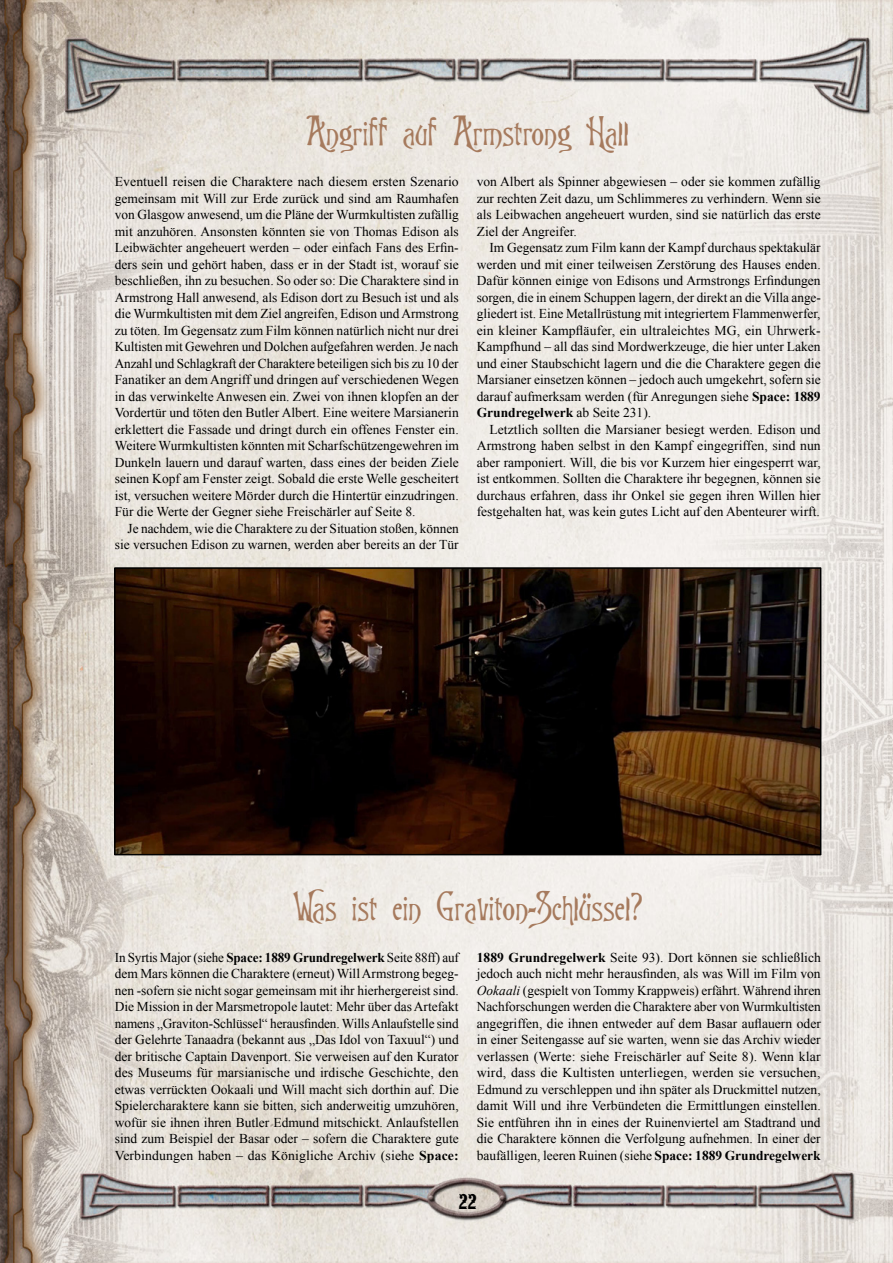
<style>
.page{position:relative;width:893px;height:1263px;background:#fff}
.page>*{position:absolute;margin:0;border:0;box-sizing:border-box;transform-origin:0 0}
.t1{font:36px "Goodfellow";color:#a67a5d}
.t2{font:22.5px "URW Wood Typ D";color:#000}
.t3{font:13.5px/16.5px "Times New Roman";color:#000;text-align:justify}
.s1{font-weight:700}
.s2{font-style:italic}
</style>
<div class="page">
<img style="left:0;top:0;width:893px;height:1263px">
<img style="left:117px;top:570px;width:701px;height:282px">
<div style="left:114px;top:567px;width:707px;height:288px;border:2px solid #000"></div>
<h1 class="t1" style="left:306px;top:106px;width:324px">Angriff auf Armstrong Hall</h1>
<p class="t3" style="left:115px;top:173px;width:346px">Eventuell reisen die Charaktere nach diesem ersten Szenario gemeinsam mit Will zur Erde zurück und sind am Raumhafen von Glasgow anwesend, um die Pläne der Wurmkultisten zufällig mit anzuhören. Ansonsten könnten sie von Thomas Edison als Leibwächter angeheuert werden – oder einfach Fans des Erfin&shy;ders sein und gehört haben, dass er in der Stadt ist, worauf sie beschließen, ihn zu besuchen. So oder so: Die Charaktere sind in Armstrong Hall anwesend, als Edison dort zu Besuch ist und als die Wurmkultisten mit dem Ziel angreifen, Edison und Armstrong zu töten. Im Gegensatz zum Film können natürlich nicht nur drei Kultisten mit Gewehren und Dolchen aufgefahren werden. Je nach Anzahl und Schlagkraft der Charaktere beteiligen sich bis zu 10 der Fanatiker an dem Angriff und dringen auf verschiedenen Wegen in das verwinkelte Anwesen ein. Zwei von ihnen klopfen an der Vordertür und töten den Butler Albert. Eine weitere Marsianerin erklettert die Fassade und dringt durch ein offenes Fenster ein.<br>Weitere Wurmkultisten könnten mit Scharfschützengewehren im Dunkeln lauern und darauf warten, dass eines der beiden Ziele seinen Kopf am Fenster zeigt. Sobald die erste Welle gescheitert ist, versuchen weitere Mörder durch die Hintertür einzudringen.<br>Für die Werte der Gegner siehe Freischärler auf Seite 8.</p>
<p class="t3" style="left:115px;top:520px;width:346px;text-align:right">Je nachdem, wie die Charaktere zu der Situation stoßen, können sie versuchen Edison zu warnen, werden aber bereits an der Tür</p>
<p class="t3" style="left:477px;top:173px;width:345px">von Albert als Spinner abgewiesen – oder sie kommen zufällig zur rechten Zeit dazu, um Schlimmeres zu verhindern. Wenn sie als Leibwachen angeheuert wurden, sind sie natürlich das erste Ziel der Angreifer.</p>
<p class="t3" style="left:477px;top:239px;width:346px;text-indent:13px">Im Gegensatz zum Film kann der Kampf durchaus spektakulär werden und mit einer teilweisen Zerstörung des Hauses enden.<br>Dafür können einige von Edisons und Armstrongs Erfindungen sorgen, die in einem Schuppen lagern, der direkt an die Villa ange&shy;gliedert ist. Eine Metallrüstung mit integriertem Flammenwerfer, ein kleiner Kampfläufer, ein ultraleichtes MG, ein Uhrwerk-Kampfhund – all das sind Mordwerkzeuge, die hier unter Laken und einer Staubschicht lagern und die die Charaktere gegen die Marsianer einsetzen können – jedoch auch umgekehrt, sofern sie darauf aufmerksam werden (für Anregungen siehe <span class="s1">Space: 1889<br>Grundregelwerk</span> ab Seite 231).</p>
<p class="t3" style="left:477px;top:421px;width:346px;text-indent:13px">Letztlich sollten die Marsianer besiegt werden. Edison und Armstrong haben selbst in den Kampf eingegriffen, sind nun aber ramponiert. Will, die bis vor Kurzem hier eingesperrt war, ist entkommen. Sollten die Charaktere ihr begegnen, können sie durchaus erfahren, dass ihr Onkel sie gegen ihren Willen hier festgehalten hat, was kein gutes Licht auf den Abenteurer wirft.</p>
<h1 class="t1" style="left:293px;top:882px;width:351px">Was ist ein Graviton-Schlüssel?</h1>
<p class="t3" style="left:115px;top:949px;width:346px">In Syrtis Major (siehe <span class="s1">Space: 1889 Grundregelwerk</span> Seite 88ff) auf dem Mars können die Charaktere (erneut) Will Armstrong begeg&shy;nen -sofern sie nicht sogar gemeinsam mit ihr hierhergereist sind.<br>Die Mission in der Marsmetropole lautet: Mehr über das Artefakt namens „Graviton-Schlüssel“ herausfinden. Wills Anlaufstelle sind der Gelehrte Tanaadra (bekannt aus „Das Idol von Taxuul“) und der britische Captain Davenport. Sie verweisen auf den Kurator des Museums für marsianische und irdische Geschichte, den etwas verrückten Ookaali und Will macht sich dorthin auf. Die Spielercharaktere kann sie bitten, sich anderweitig umzuhören, wofür sie ihnen ihren Butler Edmund mitschickt. Anlaufstellen sind zum Beispiel der Basar oder – sofern die Charaktere gute Verbindungen haben – das Königliche Archiv (siehe <span class="s1">Space:</span></p>
<p class="t3" style="left:477px;top:949px;width:346px"><span class="s1">1889 Grundregelwerk</span> Seite 93). Dort können sie schließlich jedoch auch nicht mehr herausfinden, als was Will im Film von <span class="s2">Ookaali</span> (gespielt von Tommy Krappweis) erfährt. Während ihren Nachforschungen werden die Charaktere aber von Wurmkultisten angegriffen, die ihnen entweder auf dem Basar auflauern oder in einer Seitengasse auf sie warten, wenn sie das Archiv wieder verlassen (Werte: siehe Freischärler auf Seite 8). Wenn klar wird, dass die Kultisten unterliegen, werden sie versuchen, Edmund zu verschleppen und ihn später als Druckmittel nutzen, damit Will und ihre Verbündeten die Ermittlungen einstellen.<br>Sie entführen ihn in eines der Ruinenviertel am Stadtrand und die Charaktere können die Verfolgung aufnehmen. In einer der baufälligen, leeren Ruinen (siehe <span class="s1">Space: 1889 Grundregelwerk</span></p>
<h2 class="t2" style="left:459px;top:1189px;width:19px">22</h2>
</div>
